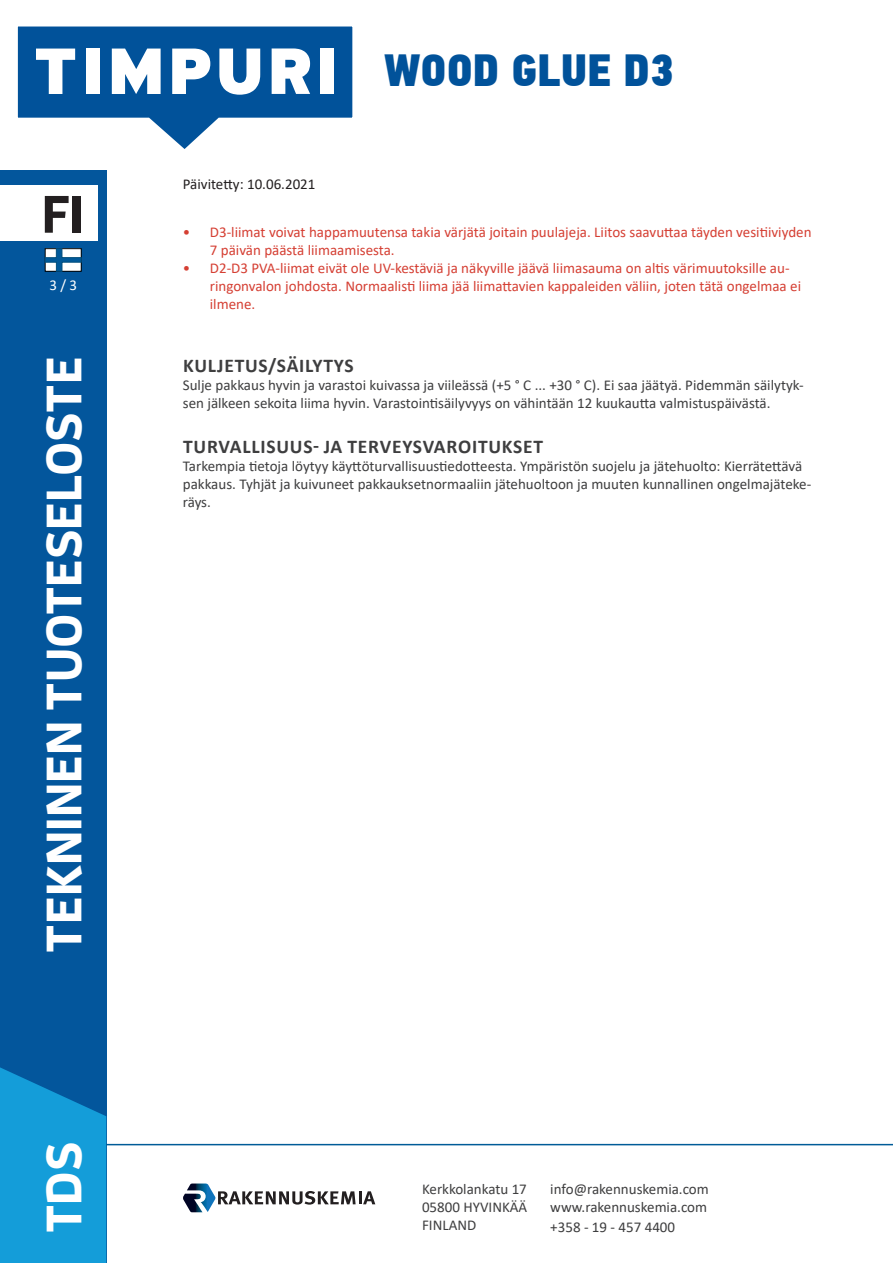
<style>
.page{position:relative;width:893px;height:1263px;background:#fff}
.page>*{position:absolute;margin:0;border:0;box-sizing:border-box;transform-origin:0 0}
.t1{font:700 52.5px "Enzo OT";color:#231f20}
.t2{font:700 49.5px "Enzo OT";color:#fff}
.t3{font:45px "PF Din Text Cond Pro X Black";color:#01529a}
.technical_data_parag{font:700 19.5px "Calibri";letter-spacing:.04em;color:#3e3e3f}
.technical_data_parag-2{font:15px/18px "Calibri";color:#3e3e3f;text-align:justify}
.t4{font:15px/18px "Calibri";color:#d53f33}
.t5{font:15px "Calibri";color:#231f20}
.t6{font:15px "Calibri";color:#fff}
</style>
<div class="page">
<div style="left:0;top:170px;width:106px;height:1093px;background:#03569c"></div>
<svg style="left:0;top:1067px;width:106px;height:196px;background:#1194d1"></svg>
<hr style="left:106px;top:1144px;width:787px;height:1px;background:#005c98">
<div style="left:0;top:186px;width:98px;height:55px;background:#fff"></div>
<svg style="left:183px;top:1183px;width:192px;height:29px"></svg>
<svg style="left:17px;top:26px;width:336px;height:123px"></svg>
<svg style="left:45px;top:248px;width:36px;height:23px"></svg>
<h1 class="t1" style="left:42px;top:181px;width:44px">FI</h1>
<p class="t6" style="left:49px;top:275px;width:29px">3 / 3</p>
<h2 class="t2" style="left:33px;top:952px;width:597px;rotate:-90deg">TEKNINEN TUOTESELOSTE</h2>
<h2 class="t2" style="left:33px;top:1233px;width:93px;rotate:-90deg">TDS</h2>
<p class="t5" style="left:183px;top:173px;width:134px">Päivitetty: 10.06.2021</p>
<h3 class="t3" style="left:384px;top:43px;width:292px">WOOD GLUE D3</h3>
<p class="t4" style="left:210px;top:222px;width:603px;text-indent:-27px">• D3-liimat voivat happamuutensa takia värjätä joitain puulajeja. Liitos saavuttaa täyden vesitiiviyden<br>7 päivän päästä liimaamisesta.</p>
<p class="t4" style="left:210px;top:258px;width:593px;text-indent:-27px">• D2-D3 PVA-liimat eivät ole UV-kestäviä ja näkyville jäävä liimasauma on altis värimuutoksille au&shy;ringonvalon johdosta. Normaalisti liima jää liimattavien kappaleiden väliin, joten tätä ongelmaa ei ilmene.</p>
<p class="technical_data_parag" style="left:183px;top:351px;width:172px">KULJETUS/SÄILYTYS</p>
<p class="technical_data_parag-2" style="left:183px;top:375px;width:622px">Sulje pakkaus hyvin ja varastoi kuivassa ja viileässä (+5 ° C ... +30 ° C). Ei saa jäätyä. Pidemmän säilytyk&shy;sen jälkeen sekoita liima hyvin. Varastointisäilyvyys on vähintään 12 kuukautta valmistuspäivästä.</p>
<p class="technical_data_parag" style="left:183px;top:432px;width:361px">TURVALLISUUS- JA TERVEYSVAROITUKSET</p>
<p class="technical_data_parag-2" style="left:183px;top:456px;width:630px;text-align:left">Tarkempia tietoja löytyy käyttöturvallisuustiedotteesta. Ympäristön suojelu ja jätehuolto: Kierrätettävä pakkaus. Tyhjät ja kuivuneet pakkauksetnormaaliin jätehuoltoon ja muuten kunnallinen ongelmajäteke&shy;räys.</p>
<p class="technical_data_parag-2" style="left:422px;top:1180px;width:107px">Kerkkolankatu 17<br>05800 HYVINKÄÄ FINLAND</p>
<p class="technical_data_parag-2" style="left:550px;top:1180px;width:160px;line-height:18.6px">info@rakennuskemia.com www.rakennuskemia.com +358 - 19 - 457 4400</p>
</div>
